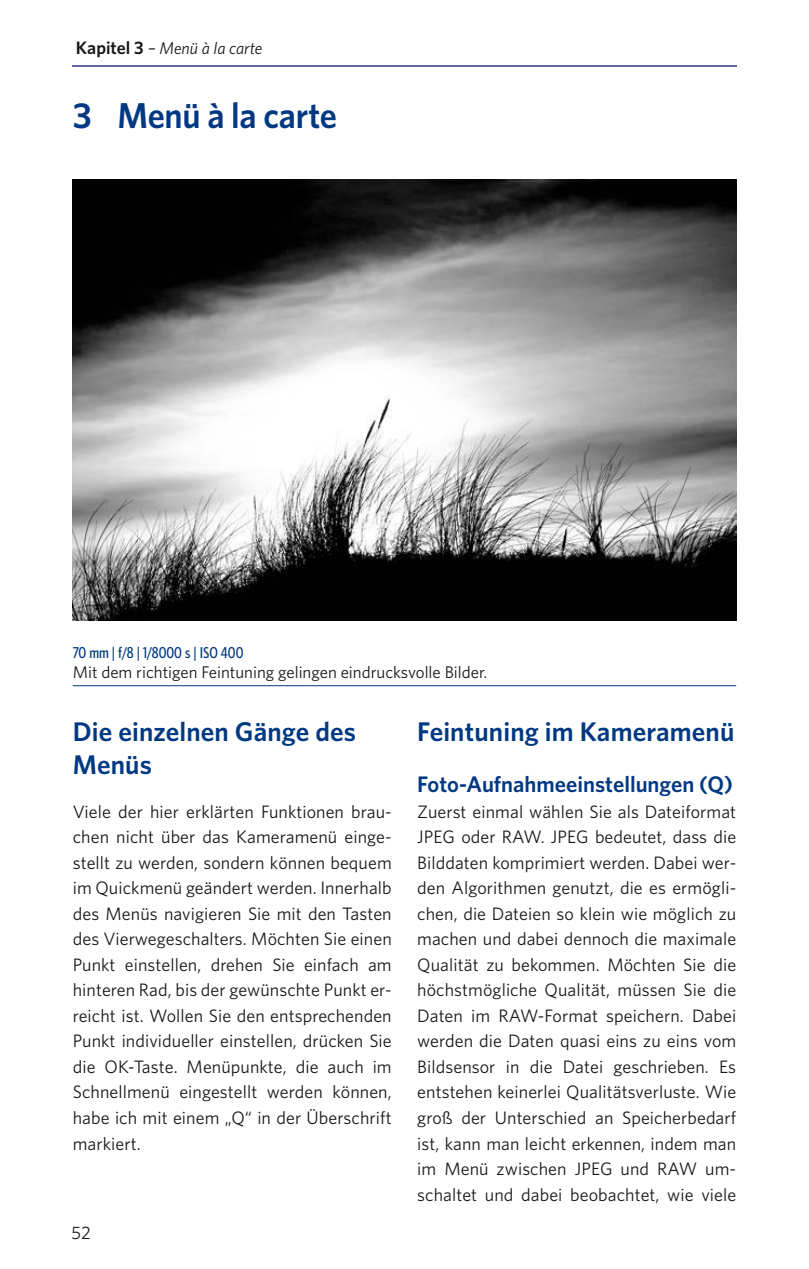
<style>
.page{position:relative;width:809px;height:1269px;background:#fff}
.page>*{position:absolute;margin:0;border:0;box-sizing:border-box;transform-origin:0 0}
.Überschrift_1{font:600 36px "Whitney";letter-spacing:-.01em;color:#003882;scale:.95 1}
.Überschrift_1-2{font:600 36px "Whitney";letter-spacing:-.01em;color:#003882}
.Überschrift_2{font:600 27px/32.4px "Whitney";letter-spacing:.005em;color:#003882}
.Überschrift_3{font:600 22.5px "Whitney";color:#003882}
.t1{font:18px/25.4px "Whitney";letter-spacing:.005em;color:#1a171c;text-align:justify}
.Bildunterschrift{font:16.88px "Whitney";color:#1a171c}
.t2{font:italic 16.88px "Whitney";color:#1a171c}
.Aufnahmedaten_neu{font:500 15.75px "Whitney Condensed";color:#003882}
.s1{font-weight:600;font-style:normal;font-size:18px}
.s2{font-size:18px}
</style>
<div class="page">
<hr style="left:72px;top:65px;width:665px;height:2px;background:#6365a0">
<img style="left:73px;top:179px;width:663px;height:441px">
<hr style="left:73px;top:685px;width:663px;height:1px;background:#003882">
<p class="t2" style="left:76px;top:38px;width:188px"><span class="s1">Kapitel 3</span> <span class="s2">–</span> Menü à la carte</p>
<p class="Überschrift_1-2" style="left:73px;top:94px;width:21px">3</p>
<p class="Überschrift_1" style="left:117px;top:94px;width:233px">Menü à la carte</p>
<p class="Aufnahmedaten_neu" style="left:73px;top:642px;width:172px">70 mm | f/8 | 1/8000 s | ISO 400</p>
<p class="Bildunterschrift" style="left:73px;top:661px;width:416px">Mit dem richtigen Feintuning gelingen eindrucksvolle Bilder.</p>
<p class="Überschrift_2" style="left:73px;top:714px;width:285px">Die einzelnen Gänge des<br>Menüs</p>
<p class="t1" style="left:73px;top:798px;width:320px">Viele der hier erklärten Funktionen brau&shy;chen nicht über das Kameramenü einge&shy;stellt zu werden, sondern können bequem im Quickmenü geändert werden. Innerhalb des Menüs navigieren Sie mit den Tasten des Vierwegeschalters. Möchten Sie einen Punkt einstellen, drehen Sie einfach am hinteren Rad, bis der gewünschte Punkt er&shy;reicht ist. Wollen Sie den entsprechenden Punkt individueller einstellen, drücken Sie die OK-Taste. Menüpunkte, die auch im Schnellmenü eingestellt werden können, habe ich mit einem „Q“ in der Überschrift markiert.</p>
<p class="t1" style="left:71px;top:1219px;width:21px">52</p>
<p class="Überschrift_2" style="left:417px;top:714px;width:319px">Feintuning im Kameramenü</p>
<p class="Überschrift_3" style="left:417px;top:770px;width:317px">Foto-Aufnahmeeinstellungen (Q)</p>
<p class="t1" style="left:417px;top:798px;width:320px">Zuerst einmal wählen Sie als Dateiformat JPEG oder RAW. JPEG bedeutet, dass die Bilddaten komprimiert werden. Dabei wer&shy;den Algorithmen genutzt, die es ermögli&shy;chen, die Dateien so klein wie möglich zu machen und dabei dennoch die maximale Qualität zu bekommen. Möchten Sie die höchstmögliche Qualität, müssen Sie die Daten im RAW-Format speichern. Dabei werden die Daten quasi eins zu eins vom Bildsensor in die Datei geschrieben. Es entstehen keinerlei Qualitätsverluste. Wie groß der Unterschied an Speicherbedarf ist, kann man leicht erkennen, indem man im Menü zwischen JPEG und RAW um&shy;schaltet und dabei beobachtet, wie viele</p>
</div>
